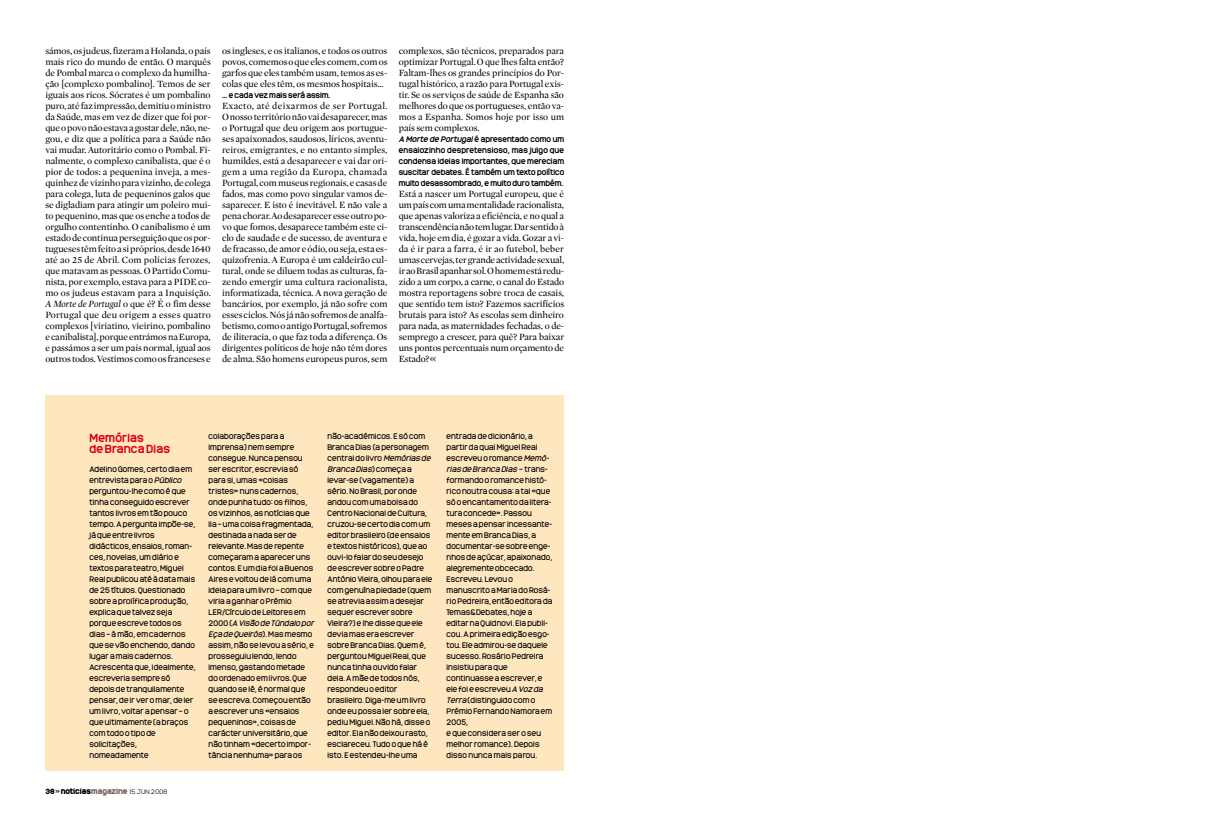
<style>
.page{position:relative;width:1219px;height:823px;background:#fff}
.page>*{position:absolute;margin:0;border:0;box-sizing:border-box;transform-origin:0 0}
.t1{font:700 11px/11px "Monark";letter-spacing:.02em;color:#d9000f}
.t2{font:9.7px/11px "Mercury Display Roman";letter-spacing:-.005em;color:#000;text-align:justify}
.t3{font:7.5px/11px "Monark";letter-spacing:.025em;color:#000}
.t4{font:700 7.5px/11px "Monark";color:#000;text-align:justify}
.t5{font:300 6px "Monark";letter-spacing:.055em;color:#000}
.s1{font-style:italic}
.s2{font-family:"Monark";font-size:12px;color:#806563}
.s3{font-weight:900;font-size:7px}
.s4{font-size:9px}
.s5{font-weight:900;font-size:7.5px}
.s6{font-weight:900;font-size:7.5px;color:#806563}
</style>
<div class="page">
<div style="left:45px;top:395px;width:519px;height:374px;background:#fee6bf"></div>
<p class="t2" style="left:45px;top:45px;width:167px">sámos, os judeus, fizeram a Holanda, o país mais rico do mundo de então. O marquês de Pombal marca o complexo da humilha&shy;ção [complexo pombalino]. Temos de ser iguais aos ricos. Sócrates é um pombalino puro, até faz impressão, demitiu o ministro da Saúde, mas em vez de dizer que foi por&shy;que o povo não estava a gostar dele, não, ne&shy;gou, e diz que a política para a Saúde não vai mudar. Autoritário como o Pombal. Fi&shy;nalmente, o complexo canibalista, que é o pior de todos: a pequenina inveja, a mes&shy;quinhez de vizinho para vizinho, de colega para colega, luta de pequeninos galos que se digladiam para atingir um poleiro mui&shy;to pequenino, mas que os enche a todos de orgulho contentinho. O canibalismo é um estado de contínua perseguição que os por&shy;tugueses têm feito a si próprios, desde 1640 até ao 25 de Abril. Com polícias ferozes, que matavam as pessoas. O Partido Comu&shy;nista, por exemplo, estava para a PIDE co&shy;mo os judeus estavam para a Inquisição.<br><span class="s1">A Morte de Portugal</span> o que é? É o fim desse Portugal que deu origem a esses quatro complexos [viriatino, vieirino, pombalino e canibalista], porque entrámos na Europa, e passámos a ser um país normal, igual aos outros todos. Vestimos como os franceses e</p>
<p class="t2" style="left:222px;top:45px;width:167px">os ingleses, e os italianos, e todos os outros povos, comemos o que eles comem, com os garfos que eles também usam, temos as es&shy;colas que eles têm, os mesmos hospitais...</p>
<p class="t4" style="left:222px;top:89px;width:110px">... e cada vez mais será assim.</p>
<p class="t2" style="left:222px;top:100px;width:167px">Exacto, até deixarmos de ser Portugal.<br>O nosso território não vai desaparecer, mas o Portugal que deu origem aos portugue&shy;ses apaixonados, saudosos, líricos, aventu&shy;reiros, emigrantes, e no entanto simples, humildes, está a desaparecer e vai dar ori&shy;gem a uma região da Europa, chamada Portugal, com museus regionais, e casas de fados, mas como povo singular vamos de&shy;saparecer. E isto é inevitável. E não vale a pena chorar. Ao desaparecer esse outro po&shy;vo que fomos, desaparece também este ci&shy;clo de saudade e de sucesso, de aventura e de fracasso, de amor e ódio, ou seja, esta es&shy;quizofrenia. A Europa é um caldeirão cul&shy;tural, onde se diluem todas as culturas, fa&shy;zendo emergir uma cultura racionalista, informatizada, técnica. A nova geração de bancários, por exemplo, já não sofre com esses ciclos. Nós já não sofremos de analfa&shy;betismo, como o antigo Portugal, sofremos de iliteracia, o que faz toda a diferença. Os dirigentes políticos de hoje não têm dores de alma. São homens europeus puros, sem</p>
<p class="t2" style="left:399px;top:45px;width:167px">complexos, são técnicos, preparados para optimizar Portugal. O que lhes falta então?<br>Faltam-lhes os grandes princípios do Por&shy;tugal histórico, a razão para Portugal exis&shy;tir. Se os serviços de saúde de Espanha são melhores do que os portugueses, então va&shy;mos a Espanha. Somos hoje por isso um país sem complexos.</p>
<p class="t4" style="left:399px;top:133px;width:167px"><span class="s1">A Morte de Portugal</span>é apresentado como um ensaiozinho despretensioso, mas julgo que condensa ideias importantes, que mereciam suscitar debates. É também um texto político muito desassombrado, e muito duro também.</p>
<p class="t2" style="left:399px;top:188px;width:167px">Está a nascer um Portugal europeu, que é um país com uma mentalidade racionalista, que apenas valoriza a eficiência, e no qual a transcendência não tem lugar. Dar sentido à vida, hoje em dia, é gozar a vida. Gozar a vi&shy;da é ir para a farra, é ir ao futebol, beber umas cervejas, ter grande actividade sexual, ir ao Brasil apanhar sol. O homem está redu&shy;zido a um corpo, a carne, o canal do Estado mostra reportagens sobre troca de casais, que sentido tem isto? Fazemos sacrifícios brutais para isto? As escolas sem dinheiro para nada, as maternidades fechadas, o de&shy;semprego a crescer, para quê? Para baixar uns pontos percentuais num orçamento de Estado?<span class="s2">«</span></p>
<p class="t1" style="left:90px;top:432px;width:82px">Memórias<br>de Branca Dias</p>
<p class="t3" style="left:90px;top:463px;width:107px">Adelino Gomes, certo dia em entrevista para o <span class="s1">Público </span>perguntou-lhe como é que tinha conseguido escrever tantos livros em tão pouco tempo. A pergunta impõe-se, já que entre livros didácticos, ensaios, roman&shy;ces, novelas, um diário e textos para teatro, Miguel<br>Real publicou até à data mais de 25 títulos. Questionado sobre a prolífica produção, explica que talvez seja porque escreve todos os dias – à mão, em cadernos que se vão enchendo, dando lugar a mais cadernos.<br>Acrescenta que, idealmente, escreveria sempre só depois de tranquilamente pensar, de ir ver o mar, de ler um livro, voltar a pensar – o que ultimamente (a braços com todo o tipo de solicitações, nomeadamente</p>
<p class="t5" style="left:45px;top:787px;width:123px"><span class="s3">38</span><span class="s4">»</span><span class="s5">NOTICIAS</span><span class="s6">MAGAZINE</span> 15.JUN.2008</p>
<p class="t3" style="left:209px;top:430px;width:109px">colaborações para a imprensa) nem sempre consegue. Nunca pensou ser escritor, escrevia só para si, umas «coisas tristes» nuns cadernos, onde punha tudo: os filhos, os vizinhos, as notícias que lia – uma coisa fragmentada, destinada a nada ser de relevante. Mas de repente começaram a aparecer uns contos. E um dia foi a Buenos<br>Aires e voltou de lá com uma ideia para um livro – com que viria a ganhar o Prémio<br>LER/Círculo de Leitores em<br>2 0 0 0 ( <span class="s1">A Visão de Túndalo por<br>Eça de Queirós</span>) . M a s m e s m o assim, não se levou a sério, e prosseguiu lendo, lendo imenso, gastando metade do ordenado em livros. Que quando se lê, é normal que se escreva. Começou então a escrever uns «ensaios pequeninos», coisas de carácter universitário, que não tinham «decerto impor&shy;tância nenhuma» para os</p>
<p class="t3" style="left:328px;top:430px;width:107px">não-académicos. E só com<br>Branca Dias (a personagem central do livro <span class="s1">Memórias de<br>Branca Dias</span>) c o m e ç a a levar-se (vagamente) a sério. No Brasil, por onde andou com uma bolsa do<br>Centro Nacional de Cultura, cruzou-se certo dia com um editor brasileiro (de ensaios e textos históricos), que ao ouvi-lo falar do seu desejo de escrever sobre o Padre<br>António Vieira, olhou para ele com genuína piedade (quem se atrevia assim a desejar sequer escrever sobre<br>Vieira?) e lhe disse que ele devia mas era escrever sobre Branca Dias. Quem é, perguntou Miguel Real, que nunca tinha ouvido falar dela. A mãe de todos nós, respondeu o editor brasileiro. Diga-me um livro onde eu possa ler sobre ela, pediu Miguel. Não há, disse o editor. Ela não deixou rasto, esclareceu. Tudo o que há é isto. E estendeu-lhe uma</p>
<p class="t3" style="left:447px;top:430px;width:107px">entrada de dicionário, a partir da qual Miguel Real escreveu o romance <span class="s1">Memó&shy;rias de Branca Dias</span> – t r a n s - formando o romance histó&shy;rico noutra cousa: a tal «que só o encantamento da litera&shy;tura concede». Passou meses a pensar incessante&shy;mente em Branca Dias, a documentar-se sobre enge&shy;nhos de açúcar, apaixonado, alegremente obcecado.<br>Escreveu. Levou o manuscrito a Maria do Rosá&shy;rio Pedreira, então editora da<br>Temas&amp;Debates, hoje a editar na Quidnovi. Ela publi&shy;cou. A primeira edição esgo&shy;tou. Ele admirou-se daquele sucesso. Rosário Pedreira insistiu para que continuasse a escrever, e ele foi e escreveu <span class="s1">A Voz da<br>Terra</span>(distinguido com o<br>Prémio Fernando Namora em<br>2005,<br>e que considera ser o seu melhor romance). Depois disso nunca mais parou.</p>
</div>
